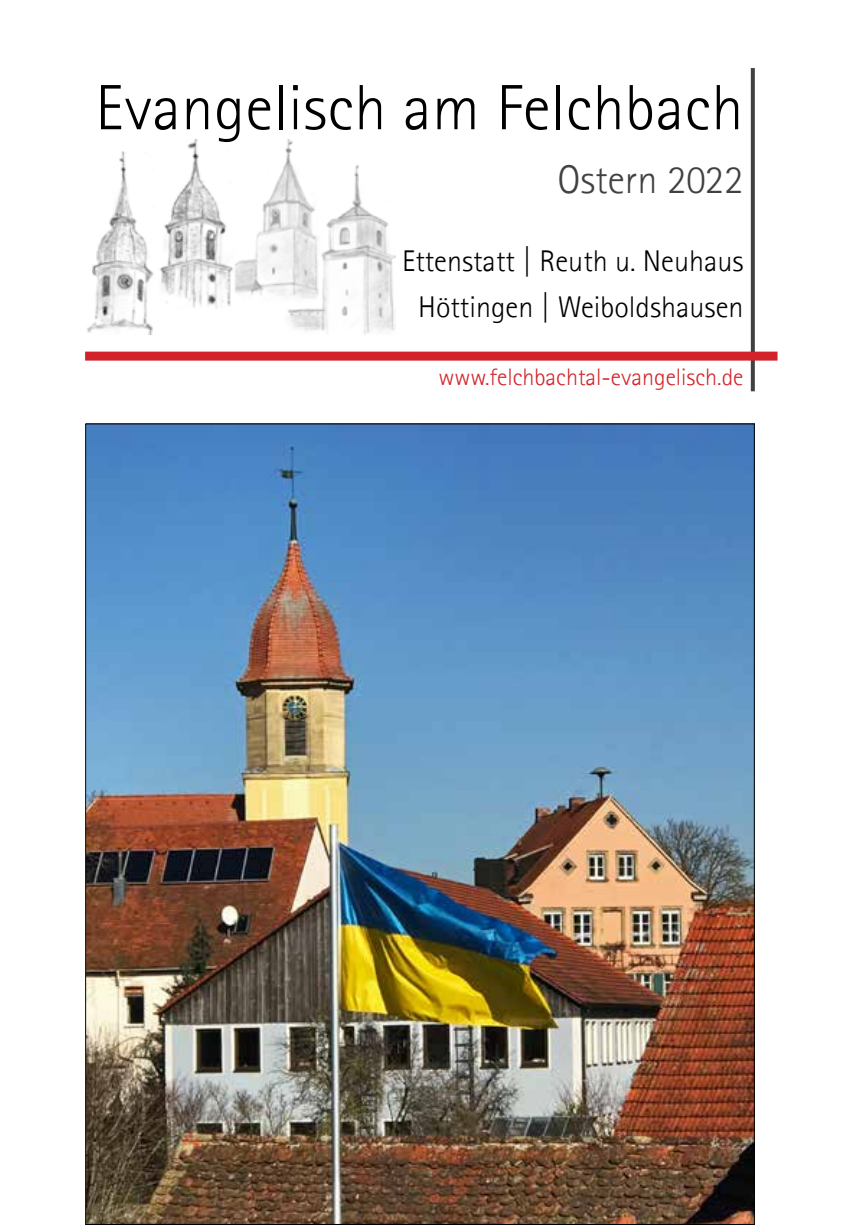
<style>
.page{position:relative;width:857px;height:1225px;background:#fff}
.page>*{position:absolute;margin:0;border:0;box-sizing:border-box;transform-origin:0 0}
.t1{font:300 64px "Agfa Rotis Sans Serif";letter-spacing:.01em;color:#000}
.t2{font:300 40px "Agfa Rotis Sans Serif";color:#414042}
.t3{font:300 30px/46px "Agfa Rotis Sans Serif";color:#000;text-align:center}
.t4{font:300 24px "Agfa Rotis Sans Serif";color:#d2232a}
</style>
<div class="page">
<img style="left:86px;top:139px;width:309px;height:196px">
<svg style="left:750px;top:68px;width:4px;height:323px"></svg>
<div style="left:85px;top:351px;width:692px;height:9px;background:#d2232a"></div>
<img style="left:87px;top:425px;width:665px;height:798px">
<h1 class="t1" style="left:95px;top:71px;width:649px">Evangelisch am Felchbach</h1>
<h2 class="t2" style="left:557px;top:157px;width:187px">Ostern 2022</h2>
<p class="t3" style="left:402px;top:238px;width:343px">Ettenstatt | Reuth u. Neuhaus<br>Höttingen | Weiboldshausen</p>
<p class="t4" style="left:438px;top:363px;width:306px">www.felchbachtal-evangelisch.de</p>
</div>
